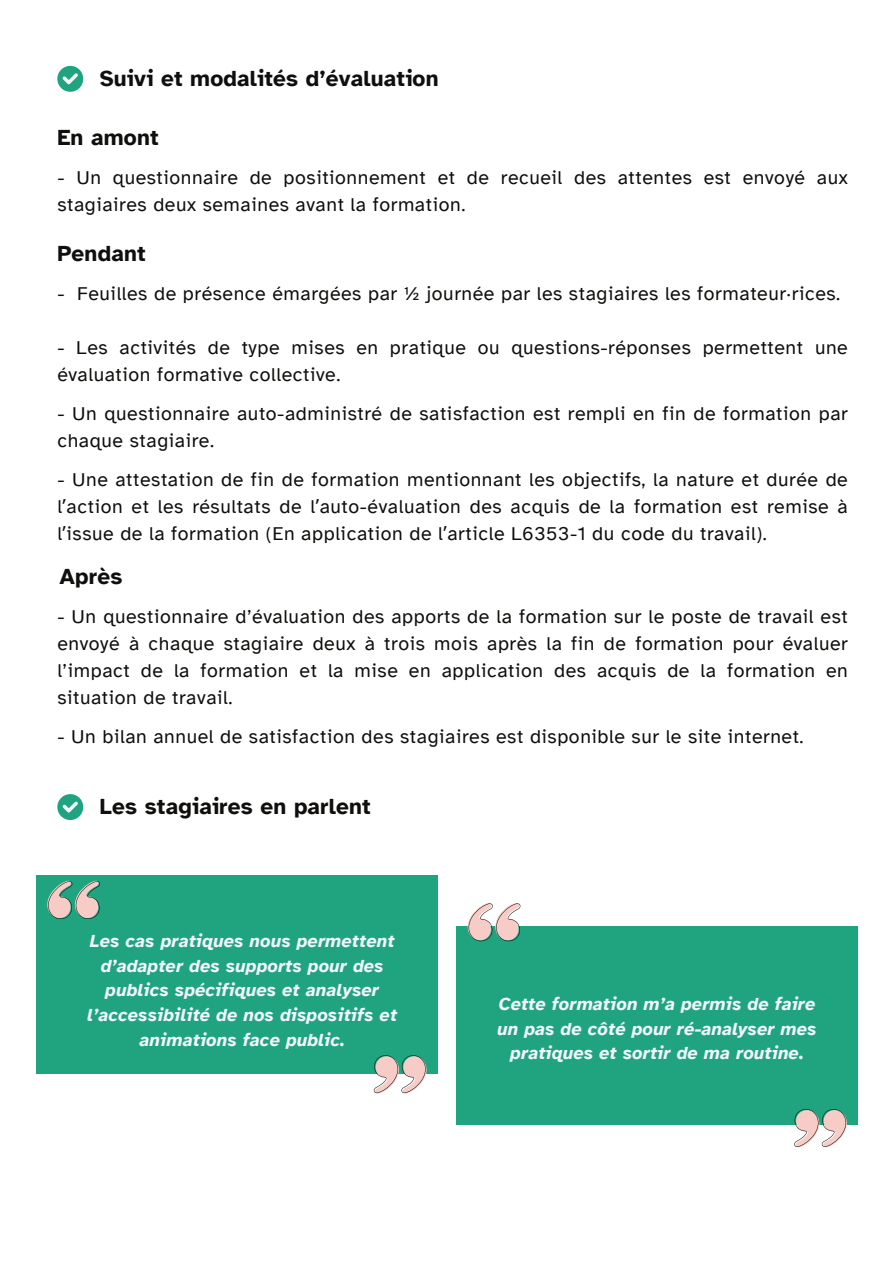
<style>
.page{position:relative;width:894px;height:1264px;background:#fff}
.page>*{position:absolute;margin:0;border:0;box-sizing:border-box;transform-origin:0 0}
.t1{font:700 22.5px "Atkinson Hyperlegible";letter-spacing:.01em;color:#100f0d}
.t2{font:19.5px/27px "Atkinson Hyperlegible";letter-spacing:.03em;color:#100f0d}
.t3{font:italic 700 18px/24.8px "Atkinson Hyperlegible";letter-spacing:.01em;color:#f1f6f9;text-align:center}
.s1{font-family:"Noto Sans"}
</style>
<div class="page">
<div style="left:456px;top:926px;width:401px;height:199px;background:#20a480"></div>
<svg style="left:467px;top:903px;width:53px;height:38px"></svg>
<svg style="left:794px;top:1109px;width:52px;height:38px"></svg>
<div style="left:36px;top:875px;width:401px;height:199px;background:#20a480"></div>
<svg style="left:47px;top:880px;width:53px;height:39px"></svg>
<svg style="left:374px;top:1055px;width:52px;height:38px"></svg>
<svg style="left:57px;top:66px;width:26px;height:26px"></svg>
<svg style="left:57px;top:794px;width:26px;height:26px"></svg>
<p class="t1" style="left:100px;top:65px;width:340px">Suivi et modalités d’évaluation</p>
<p class="t1" style="left:57px;top:123px;width:103px">En amont</p>
<p class="t2" style="left:57px;top:164px;width:791px">- Un questionnaire de positionnement et de recueil des attentes est envoyé aux stagiaires deux semaines avant la formation.</p>
<p class="t1" style="left:57px;top:240px;width:90px">Pendant</p>
<h1 class="t2" style="left:57px;top:280px;width:784px">- Feuilles de présence émargées par ½ journée par les stagiaires les formateur·rices.</h1>
<p class="t2" style="left:57px;top:334px;width:791px">- Les activités de type mises en pratique ou questions-réponses permettent une évaluation formative collective.</p>
<h1 class="t2" style="left:57px;top:400px;width:791px">- Un questionnaire auto-administré de satisfaction est rempli en fin de formation par chaque stagiaire.</h1>
<p class="t2" style="left:57px;top:466px;width:791px;text-align:justify">- Une attestation de fin de formation mentionnant les objectifs, la nature et durée de l<span class="s1">ʼ</span>action et les résultats de l<span class="s1">ʼ</span>auto-évaluation des acquis de la formation est remise à l<span class="s1">ʼ</span>issue de la formation (En application de l<span class="s1">ʼ</span>article L6353-1 du code du travail).</p>
<h1 class="t1" style="left:59px;top:563px;width:64px">Après</h1>
<p class="t2" style="left:57px;top:603px;width:791px;text-align:justify">- Un questionnaire d’évaluation des apports de la formation sur le poste de travail est envoyé à chaque stagiaire deux à trois mois après la fin de formation pour évaluer l’impact de la formation et la mise en application des acquis de la formation en situation de travail.</p>
<p class="t2" style="left:57px;top:723px;width:747px">- Un bilan annuel de satisfaction des stagiaires est disponible sur le site internet.</p>
<h1 class="t1" style="left:100px;top:793px;width:272px">Les stagiaires en parlent</h1>
<h1 class="t3" style="left:87px;top:928px;width:311px">Les cas pratiques nous permettent d’adapter des supports pour des publics spécifiques et analyser l’accessibilité de nos dispositifs et animations face public.</h1>
<p class="t3" style="left:497px;top:991px;width:321px">Cette formation m’a permis de faire un pas de côté pour ré-analyser mes pratiques et sortir de ma routine.</p>
</div>
